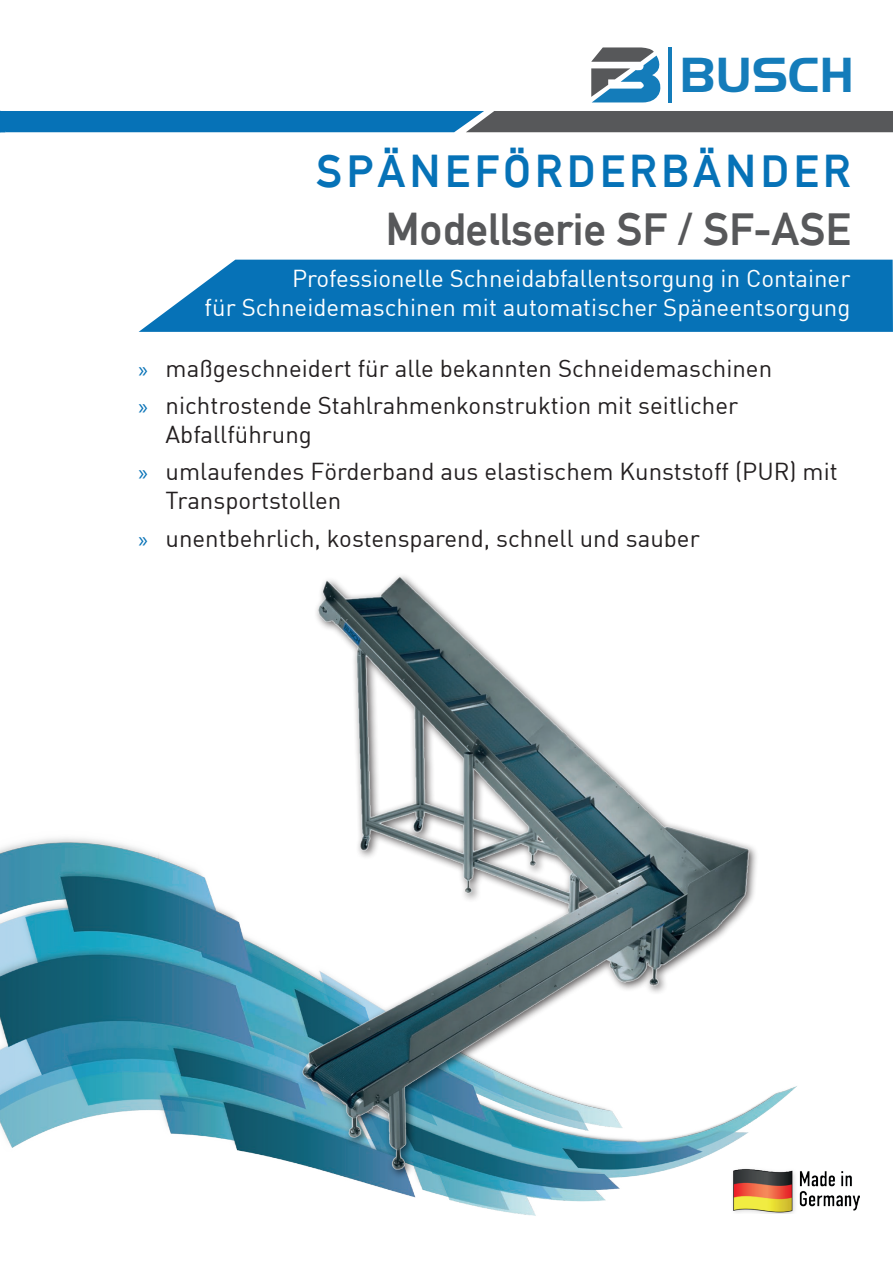
<style>
.page{position:relative;width:893px;height:1263px;background:#fff}
.page>*{position:absolute;margin:0;border:0;box-sizing:border-box;transform-origin:0 0}
.t1{font:500 47.7px "Handel Gothic";color:#147cba}
.t2{font:45px "Alte DIN1451 Mittelschriftgepraegt";color:#57585a}
.t3{font:45px "Alte DIN1451 Mittelschriftgepraegt";letter-spacing:.1em;color:#0672b7}
.t4{font:24px/37.3px "DIN";color:#231f20}
.t5{font:24px/28.8px "DIN";color:#fff;text-align:right}
.s1{font-family:"Myriad Pro";font-size:22.5px;color:#0672b7}
</style>
<div class="page">
<img style="left:0;top:838px;width:797px;height:378px">
<svg style="left:139px;top:260px;width:754px;height:72px;background:#187cbc"></svg>
<svg style="left:0;top:111px;width:893px;height:21px;background:#2e678c"></svg>
<img style="left:732px;top:1167px;width:127px;height:47px">
<svg style="left:591px;top:47px;width:70px;height:55px"></svg>
<hr style="left:668px;top:47px;width:4px;height:55px;background:#147cba">
<div style="left:299px;top:572px;width:460px;height:608px;background:#231f20;opacity:.75"></div>
<img style="left:302px;top:572px;width:448px;height:602px">
<h1 class="t1" style="left:679px;top:48px;width:176px">BUSCH</h1>
<h2 class="t3" style="left:316px;top:144px;width:536px">SPÄNEFÖRDERBÄNDER</h2>
<h2 class="t2" style="left:386px;top:203px;width:466px">Modellserie SF / SF-ASE</h2>
<p class="t5" style="left:205px;top:264px;width:647px">Professionelle Schneidabfallentsorgung in Container<br>für Schneidemaschinen mit automatischer Späneentsorgung</p>
<p class="t4" style="left:139px;top:349px;width:635px"><span class="s1">»</span> maßgeschneidert für alle bekannten Schneidemaschinen <span class="s1">»</span> nichtrostende Stahlrahmenkonstruktion mit seitlicher</p>
<p class="t4" style="left:139px;top:415px;width:701px;text-indent:27px">Abfallführung<br><span class="s1">»</span> umlaufendes Förderband aus elastischem Kunststoff (PUR) mit</p>
<p class="t4" style="left:139px;top:481px;width:563px;text-indent:27px">Transportstollen<br><span class="s1">»</span> unentbehrlich, kostensparend, schnell und sauber</p>
</div>
